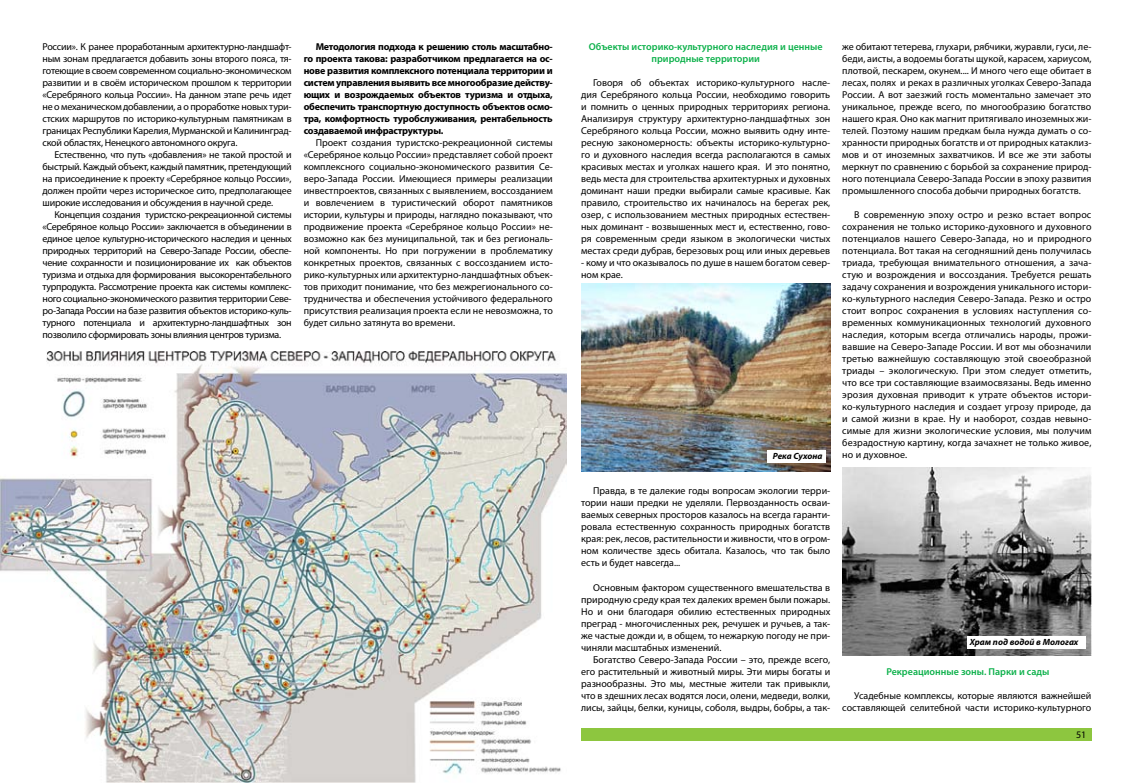
<style>
.page{position:relative;width:1134px;height:783px;background:#fff}
.page>*{position:absolute;margin:0;border:0;box-sizing:border-box;transform-origin:0 0}
.t1{font:10px/12px "Myriad Pro";color:#000;text-align:justify}
.t2{font:700 10px/12px "Myriad Pro";letter-spacing:-.02em;color:#000;text-align:justify}
.t3{font:600 10px/12px "Myriad Pro";color:#0db14b;text-align:center}
.t4{font:italic 700 9px "Myriad Pro";color:#000}
</style>
<div class="page">
<div style="left:581px;top:727px;width:510px;height:13px;background:#8dc63f"></div>
<img style="left:1px;top:351px;width:566px;height:431px">
<img style="left:581px;top:284px;width:249px;height:187px">
<div style="left:767px;top:450px;width:59px;height:12px;background:#fff"></div>
<img style="left:842px;top:467px;width:249px;height:188px">
<div style="left:967px;top:636px;width:119px;height:12px;background:#fff"></div>
<p class="t1" style="left:43px;top:41px;width:251px">России». К ранее проработанным архитектурно-ландшафт&shy;ным зонам предлагается добавить зоны второго пояса, тя&shy;готеющие в своем современном социально-экономическом развитии и в своём историческом прошлом к территории «Серебряного кольца России». На данном этапе речь идет не о механическом добавлении, а о проработке новых тури&shy;стских маршрутов по историко-культурным памятникам в границах Республики Карелия, Мурманской и Калининград&shy;ской областях, Ненецкого автономного округа.</p>
<p class="t1" style="left:43px;top:149px;width:251px;text-indent:12px">Естественно, что путь «добавления» не такой простой и быстрый. Каждый объект, каждый памятник, претендующий на присоединение к проекту «Серебряное кольцо России», должен пройти через историческое сито, предполагающее широкие исследования и обсуждения в научной среде.</p>
<p class="t1" style="left:43px;top:209px;width:251px;text-indent:12px">Концепция создания туристско-рекреационной системы «Серебряное кольцо России» заключается в объединении в единое целое культурно-исторического наследия и ценных природных территорий на Северо-Западе России, обеспе&shy;чение сохранности и позиционирование их как объектов туризма и отдыха для формирования высокорентабельного турпродукта. Рассмотрение проекта как системы комплекс&shy;ного социально-экономического развития территории Севе&shy;ро-Запада России на базе развития объектов историко-куль&shy;турного потенциала и архитектурно-ландшафтных зон позволило сформировать зоны влияния центров туризма.</p>
<p class="t2" style="left:304px;top:40px;width:251px;text-indent:12px">Методология подхода к решению столь масштабно&shy;го проекта такова: разработчиком предлагается на ос&shy;нове развития комплексного потенциала территории и систем управления выявить все многообразие действу&shy;ющих и возрождаемых объектов туризма и отдыха, обеспечить транспортную доступность объектов осмо&shy;тра, комфортность туробслуживания, рентабельность создаваемой инфраструктуры.</p>
<p class="t1" style="left:304px;top:137px;width:251px;text-indent:12px">Проект создания туристско-рекреационной системы «Серебряное кольцо России» представляет собой проект комплексного социально-экономического развития Се&shy;веро-Запада России. Имеющиеся примеры реализации инвестпроектов, связанных с выявлением, воссозданием и вовлечением в туристический оборот памятников истории, культуры и природы, наглядно показывают, что продвижение проекта «Серебряное кольцо России» не&shy;возможно как без муниципальной, так и без региональ&shy;ной компоненты. Но при погружении в проблематику конкретных проектов, связанных с воссозданием исто&shy;рико-культурных или архитектурно-ландшафтных объек&shy;тов приходит понимание, что без межрегионального со&shy;трудничества и обеспечения устойчивого федерального присутствия реализация проекта если не невозможна, то будет сильно затянута во времени.</p>
<p class="t3" style="left:589px;top:40px;width:235px">Объекты историко-культурного наследия и ценные природные территории</p>
<p class="t1" style="left:581px;top:77px;width:251px;text-indent:12px">Говоря об объектах историко-культурного насле&shy;дия Серебряного кольца России, необходимо говорить и помнить о ценных природных территориях региона.<br>Анализируя структуру архитектурно-ландшафтных зон Серебряного кольца России, можно выявить одну инте&shy;ресную закономерность: объекты историко-культурно&shy;го и духовного наследия всегда располагаются в самых красивых местах и уголках нашего края. И это понятно, ведь места для строительства архитектурных и духовных доминант наши предки выбирали самые красивые. Как правило, строительство их начиналось на берегах рек, озер, с использованием местных природных естествен&shy;ных доминант - возвышенных мест и, естественно, гово&shy;ря современным среди языком в экологически чистых местах среди дубрав, березовых рощ или иных деревьев</p>
<p class="t1" style="left:581px;top:257px;width:251px">- кому и что оказывалось по душе в нашем богатом север&shy;ном крае.</p>
<p class="t4" style="left:773px;top:450px;width:51px">Река Сухона</p>
<p class="t1" style="left:581px;top:485px;width:251px;text-indent:12px">Правда, в те далекие годы вопросам экологии терри&shy;тории наши предки не уделяли. Первозданность осваи&shy;ваемых северных просторов казалось на всегда гаранти&shy;ровала естественную сохранность природных богатств края: рек, лесов, растительности и живности, что в огром&shy;ном количестве здесь обитала. Казалось, что так было есть и будет навсегда...</p>
<p class="t1" style="left:581px;top:581px;width:251px;text-indent:12px">Основным фактором существенного вмешательства в природную среду края тех далеких времен были пожары.<br>Но и они благодаря обилию естественных природных преград - многочисленных рек, речушек и ручьев, а так&shy;же частые дожди и, в общем, то нежаркую погоду не при&shy;чиняли масштабных изменений.</p>
<p class="t1" style="left:581px;top:653px;width:251px;text-indent:12px">Богатство Северо-Запада России – это, прежде всего, его растительный и животный миры. Эти миры богаты и разнообразны. Это мы, местные жители так привыкли, что в здешних лесах водятся лоси, олени, медведи, волки, лисы, зайцы, белки, куницы, соболя, выдры, бобры, а так-</p>
<p class="t1" style="left:842px;top:41px;width:251px">же обитают тетерева, глухари, рябчики, журавли, гуси, ле&shy;беди, аисты, а водоемы богаты щукой, карасем, хариусом, плотвой, пескарем, окунем.... И много чего еще обитает в лесах, полях и реках в различных уголках Северо-Запада России. А вот заезжий гость моментально замечает это уникальное, прежде всего, по многообразию богатство нашего края. Оно как магнит притягивало иноземных жи&shy;телей. Поэтому нашим предкам была нужда думать о со&shy;хранности природных богатств и от природных катаклиз&shy;мов и от иноземных захватчиков. И все же эти заботы меркнут по сравнению с борьбой за сохранение природ&shy;ного потенциала Северо-Запада России в эпоху развития промышленного способа добычи природных богатств.</p>
<p class="t1" style="left:842px;top:209px;width:251px;text-indent:12px">В современную эпоху остро и резко встает вопрос сохранения не только историко-духовного и духовного потенциалов нашего Северо-Запада, но и природного потенциала. Вот такая на сегодняшний день получилась триада, требующая внимательного отношения, а зача&shy;стую и возрождения и воссоздания. Требуется решать задачу сохранения и возрождения уникального истори&shy;ко-культурного наследия Северо-Запада. Резко и остро стоит вопрос сохранения в условиях наступления со&shy;временных коммуникационных технологий духовного наследия, которым всегда отличались народы, прожи&shy;вавшие на Северо-Западе России. И вот мы обозначили третью важнейшую составляющую этой своеобразной триады – экологическую. При этом следует отметить, что все три составляющие взаимосвязаны. Ведь именно эрозия духовная приводит к утрате объектов истори&shy;ко-культурного наследия и создает угрозу природе, да и самой жизни в крае. Ну и наоборот, создав невыно&shy;симые для жизни экологические условия, мы получим безрадостную картину, когда зачахнет не только живое, но и духовное.</p>
<p class="t4" style="left:970px;top:636px;width:110px">Храм под водой в Мологах</p>
<p class="t3" style="left:886px;top:664px;width:164px">Рекреационные зоны. Парки и сады</p>
<p class="t1" style="left:842px;top:689px;width:251px;text-align:right">Усадебные комплексы, которые являются важнейшей составляющей селитебной части историко-культурного</p>
<p class="t1" style="left:1076px;top:727px;width:12px">51</p>
</div>
